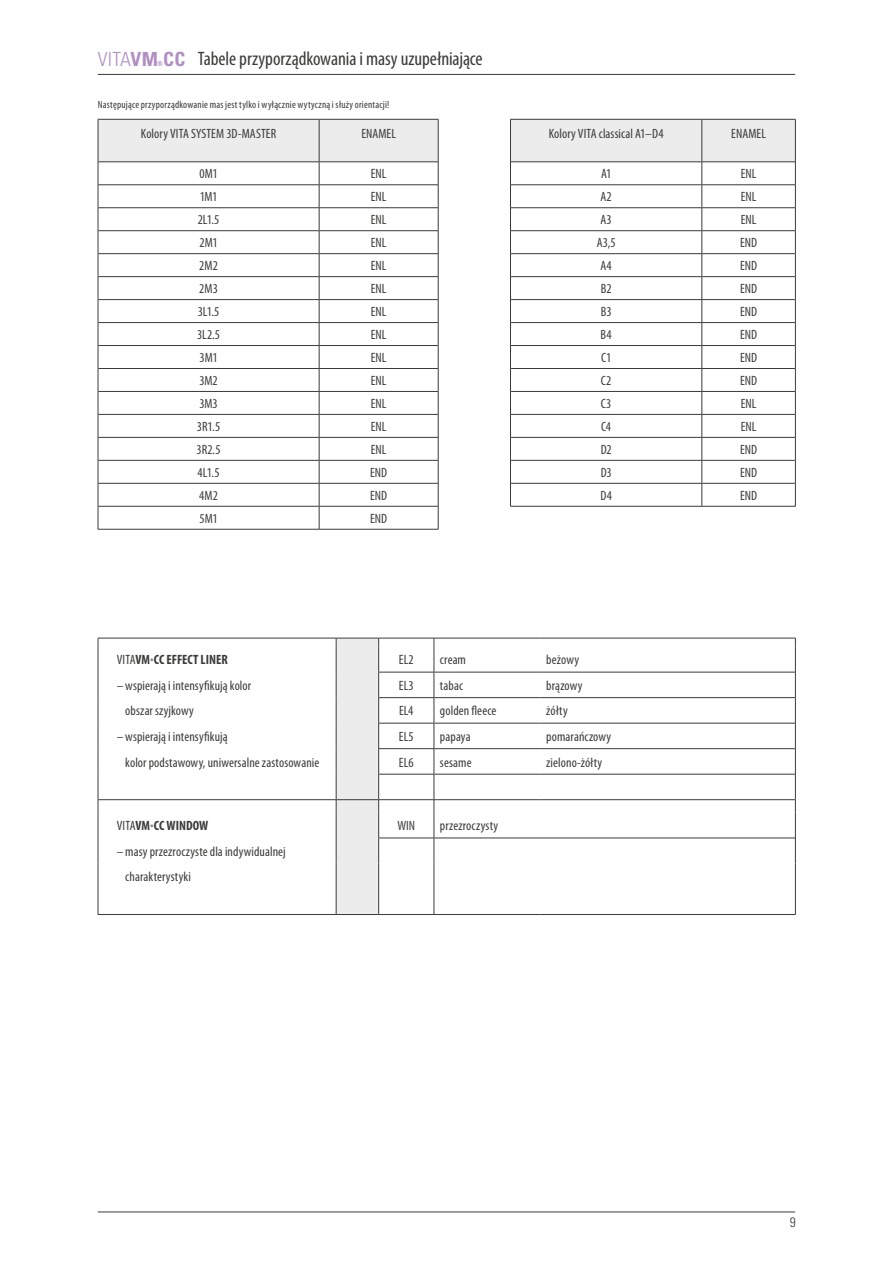
<style>
.page{position:relative;width:893px;height:1263px;background:#fff}
.page>*{position:absolute;margin:0;border:0;box-sizing:border-box;transform-origin:0 0}
.t1{font:condensed 19.5px "Myriad Pro";letter-spacing:-.005em;color:#3b3b3a}
.t2{font:300 condensed 19.5px "Univers LT";color:#b18fc2}
.t3{font:condensed 13.5px/25.5px "Myriad Pro";letter-spacing:.005em;color:#3b3b3a}
.t4{font:700 condensed 13.5px "Myriad Pro";color:#3b3b3a}
.t5{font:300 condensed 13.5px "Univers LT";color:#3b3b3a}
.t6{font:condensed 10.5px "Myriad Pro";letter-spacing:.02em;color:#3b3b3a}
.t7{font:700 condensed 7.05px "Univers LT";color:#b18fc2}
.s1{font-weight:700}
.s2{font-weight:400}
.s3{font-size:7.8px}
</style>
<div class="page">
<hr style="left:98px;top:74px;width:697px;height:1px;background:#3b3b3a">
<hr style="left:98px;top:1212px;width:697px;height:1px;background:#3b3b3a">
<hr style="left:98px;top:529px;width:221px;height:1px;background:#3b3b3a">
<svg style="left:98px;top:119px;width:341px;height:410px"></svg>
<hr style="left:319px;top:529px;width:119px;height:1px;background:#3b3b3a">
<hr style="left:510px;top:506px;width:192px;height:1px;background:#3b3b3a">
<svg style="left:510px;top:119px;width:286px;height:387px"></svg>
<hr style="left:702px;top:506px;width:94px;height:1px;background:#3b3b3a">
<hr style="left:98px;top:638px;width:238px;height:1px;background:#3b3b3a">
<hr style="left:379px;top:638px;width:55px;height:1px;background:#3b3b3a">
<hr style="left:434px;top:638px;width:106px;height:1px;background:#3b3b3a">
<hr style="left:540px;top:638px;width:256px;height:1px;background:#3b3b3a">
<hr style="left:378px;top:672px;width:56px;height:1px;background:#3b3b3a">
<hr style="left:434px;top:672px;width:106px;height:1px;background:#3b3b3a">
<hr style="left:540px;top:672px;width:255px;height:1px;background:#3b3b3a">
<hr style="left:378px;top:697px;width:56px;height:1px;background:#3b3b3a">
<hr style="left:434px;top:697px;width:106px;height:1px;background:#3b3b3a">
<hr style="left:540px;top:697px;width:255px;height:1px;background:#3b3b3a">
<hr style="left:378px;top:723px;width:56px;height:1px;background:#3b3b3a">
<hr style="left:434px;top:723px;width:106px;height:1px;background:#3b3b3a">
<hr style="left:540px;top:723px;width:255px;height:1px;background:#3b3b3a">
<hr style="left:378px;top:748px;width:56px;height:1px;background:#3b3b3a">
<hr style="left:434px;top:748px;width:106px;height:1px;background:#3b3b3a">
<hr style="left:540px;top:748px;width:255px;height:1px;background:#3b3b3a">
<hr style="left:378px;top:774px;width:56px;height:1px;background:#3b3b3a">
<hr style="left:434px;top:774px;width:106px;height:1px;background:#3b3b3a">
<hr style="left:540px;top:774px;width:255px;height:1px;background:#3b3b3a">
<hr style="left:98px;top:799px;width:238px;height:1px;background:#3b3b3a">
<hr style="left:379px;top:799px;width:55px;height:1px;background:#3b3b3a">
<hr style="left:434px;top:799px;width:106px;height:1px;background:#3b3b3a">
<hr style="left:540px;top:799px;width:255px;height:1px;background:#3b3b3a">
<hr style="left:378px;top:838px;width:56px;height:1px;background:#3b3b3a">
<hr style="left:434px;top:838px;width:106px;height:1px;background:#3b3b3a">
<hr style="left:540px;top:838px;width:255px;height:1px;background:#3b3b3a">
<svg style="left:98px;top:638px;width:1px;height:276px"></svg>
<hr style="left:98px;top:914px;width:238px;height:1px;background:#3b3b3a">
<hr style="left:336px;top:914px;width:43px;height:1px;background:#3b3b3a">
<div style="left:336px;top:638px;width:43px;height:276px;background:#ececed"></div>
<hr style="left:379px;top:914px;width:55px;height:1px;background:#3b3b3a">
<svg style="left:434px;top:638px;width:1px;height:276px"></svg>
<hr style="left:434px;top:914px;width:106px;height:1px;background:#3b3b3a">
<svg style="left:795px;top:638px;width:1px;height:276px"></svg>
<hr style="left:540px;top:914px;width:256px;height:1px;background:#3b3b3a">
<h1 class="t1" style="left:198px;top:48px;width:286px">Tabele przyporządkowania i masy uzupełniające</h1>
<p class="t6" style="left:98px;top:99px;width:293px">Następujące przyporządkowanie mas jest tylko i wyłącznie wytyczną i służy orientacji!</p>
<p class="t3" style="left:141px;top:121px;width:137px">Kolory VITA SYSTEM 3D-MASTER</p>
<p class="t3" style="left:361px;top:121px;width:36px">ENAMEL</p>
<p class="t3" style="left:199px;top:161px;width:20px">0M1</p>
<p class="t3" style="left:371px;top:161px;width:17px">ENL</p>
<p class="t3" style="left:200px;top:184px;width:19px">1M1</p>
<p class="t3" style="left:371px;top:184px;width:17px">ENL</p>
<p class="t3" style="left:198px;top:207px;width:23px">2L1.5</p>
<p class="t3" style="left:371px;top:207px;width:17px">ENL</p>
<p class="t3" style="left:199px;top:230px;width:20px">2M1</p>
<p class="t3" style="left:371px;top:230px;width:17px">ENL</p>
<p class="t3" style="left:199px;top:253px;width:20px">2M2</p>
<p class="t3" style="left:371px;top:253px;width:17px">ENL</p>
<p class="t3" style="left:199px;top:276px;width:20px">2M3</p>
<p class="t3" style="left:371px;top:276px;width:17px">ENL</p>
<p class="t3" style="left:198px;top:299px;width:23px">3L1.5</p>
<p class="t3" style="left:371px;top:299px;width:17px">ENL</p>
<p class="t3" style="left:197px;top:322px;width:25px">3L2.5</p>
<p class="t3" style="left:371px;top:322px;width:17px">ENL</p>
<p class="t3" style="left:200px;top:345px;width:20px">3M1</p>
<p class="t3" style="left:371px;top:345px;width:17px">ENL</p>
<p class="t3" style="left:199px;top:368px;width:20px">3M2</p>
<p class="t3" style="left:371px;top:368px;width:17px">ENL</p>
<p class="t3" style="left:199px;top:391px;width:20px">3M3</p>
<p class="t3" style="left:371px;top:391px;width:17px">ENL</p>
<p class="t3" style="left:197px;top:414px;width:25px">3R1.5</p>
<p class="t3" style="left:371px;top:414px;width:17px">ENL</p>
<p class="t3" style="left:197px;top:437px;width:25px">3R2.5</p>
<p class="t3" style="left:371px;top:437px;width:17px">ENL</p>
<p class="t3" style="left:198px;top:460px;width:23px">4L1.5</p>
<p class="t3" style="left:370px;top:460px;width:19px">END</p>
<p class="t3" style="left:199px;top:483px;width:20px">4M2</p>
<p class="t3" style="left:370px;top:483px;width:19px">END</p>
<p class="t3" style="left:200px;top:506px;width:20px">5M1</p>
<p class="t3" style="left:370px;top:506px;width:19px">END</p>
<h1 class="t2" style="left:98px;top:47px;width:89px">VITA<span class="s1">VM CC</span></h1>
<p class="t7" style="left:157px;top:59px;width:7px">®</p>
<p class="t3" style="left:549px;top:121px;width:116px">Kolory VITA classical A1–D4</p>
<p class="t3" style="left:731px;top:121px;width:36px">ENAMEL</p>
<p class="t3" style="left:601px;top:161px;width:12px">A1</p>
<p class="t3" style="left:741px;top:161px;width:17px">ENL</p>
<p class="t3" style="left:600px;top:184px;width:13px">A2</p>
<p class="t3" style="left:741px;top:184px;width:17px">ENL</p>
<p class="t3" style="left:600px;top:207px;width:13px">A3</p>
<p class="t3" style="left:741px;top:207px;width:17px">ENL</p>
<p class="t3" style="left:597px;top:230px;width:20px">A3,5</p>
<p class="t3" style="left:740px;top:230px;width:19px">END</p>
<p class="t3" style="left:601px;top:253px;width:13px">A4</p>
<p class="t3" style="left:740px;top:253px;width:19px">END</p>
<p class="t3" style="left:601px;top:276px;width:12px">B2</p>
<p class="t3" style="left:740px;top:276px;width:19px">END</p>
<p class="t3" style="left:601px;top:299px;width:12px">B3</p>
<p class="t3" style="left:740px;top:299px;width:19px">END</p>
<p class="t3" style="left:601px;top:322px;width:13px">B4</p>
<p class="t3" style="left:740px;top:322px;width:19px">END</p>
<p class="t3" style="left:601px;top:345px;width:12px">C1</p>
<p class="t3" style="left:740px;top:345px;width:19px">END</p>
<p class="t3" style="left:601px;top:368px;width:12px">C2</p>
<p class="t3" style="left:740px;top:368px;width:19px">END</p>
<p class="t3" style="left:601px;top:391px;width:12px">C3</p>
<p class="t3" style="left:741px;top:391px;width:17px">ENL</p>
<p class="t3" style="left:601px;top:414px;width:11px">C4</p>
<p class="t3" style="left:741px;top:414px;width:17px">ENL</p>
<p class="t3" style="left:601px;top:437px;width:12px">D2</p>
<p class="t3" style="left:740px;top:437px;width:19px">END</p>
<p class="t3" style="left:601px;top:460px;width:12px">D3</p>
<p class="t3" style="left:740px;top:460px;width:19px">END</p>
<p class="t3" style="left:600px;top:483px;width:13px">D4</p>
<p class="t3" style="left:740px;top:483px;width:19px">END</p>
<p class="t4" style="left:117px;top:652px;width:112px"><span class="s2">VITA</span>VM<span class="s3">®</span>CC EFFECT LINER</p>
<p class="t3" style="left:399px;top:647px;width:16px">EL2</p>
<p class="t3" style="left:440px;top:647px;width:28px">cream</p>
<p class="t3" style="left:546px;top:647px;width:34px">beżowy</p>
<p class="t3" style="left:117px;top:673px;width:136px">–wspierają i intensyfikują kolor</p>
<p class="t3" style="left:399px;top:673px;width:16px">EL3</p>
<p class="t3" style="left:440px;top:673px;width:25px">tabac</p>
<p class="t3" style="left:546px;top:673px;width:38px">brązowy</p>
<p class="t3" style="left:125px;top:698px;width:70px">obszar szyjkowy</p>
<p class="t3" style="left:399px;top:698px;width:16px">EL4</p>
<p class="t3" style="left:440px;top:698px;width:58px">golden fleece</p>
<p class="t3" style="left:546px;top:698px;width:23px">żółty</p>
<p class="t3" style="left:117px;top:724px;width:113px">–wspierają i intensyfikują</p>
<p class="t3" style="left:399px;top:724px;width:16px">EL5</p>
<p class="t3" style="left:440px;top:724px;width:32px">papaya</p>
<p class="t3" style="left:546px;top:724px;width:66px">pomarańczowy</p>
<p class="t3" style="left:125px;top:749px;width:196px">kolor podstawowy, uniwersalne zastosowanie</p>
<p class="t3" style="left:399px;top:749px;width:16px">EL6</p>
<p class="t3" style="left:440px;top:749px;width:33px">sesame</p>
<p class="t3" style="left:546px;top:749px;width:57px">zielono-żółty</p>
<p class="t4" style="left:117px;top:818px;width:93px"><span class="s2">VITA</span>VM<span class="s3">®</span>CC WINDOW</p>
<p class="t3" style="left:397px;top:813px;width:19px">WIN</p>
<p class="t3" style="left:440px;top:813px;width:60px">przezroczysty</p>
<p class="t3" style="left:125px;top:839px;width:162px;text-indent:-9px">–masy przezroczyste dla indywidualnej charakterystyki</p>
<p class="t5" style="left:790px;top:1214px;width:7px">9</p>
</div>
